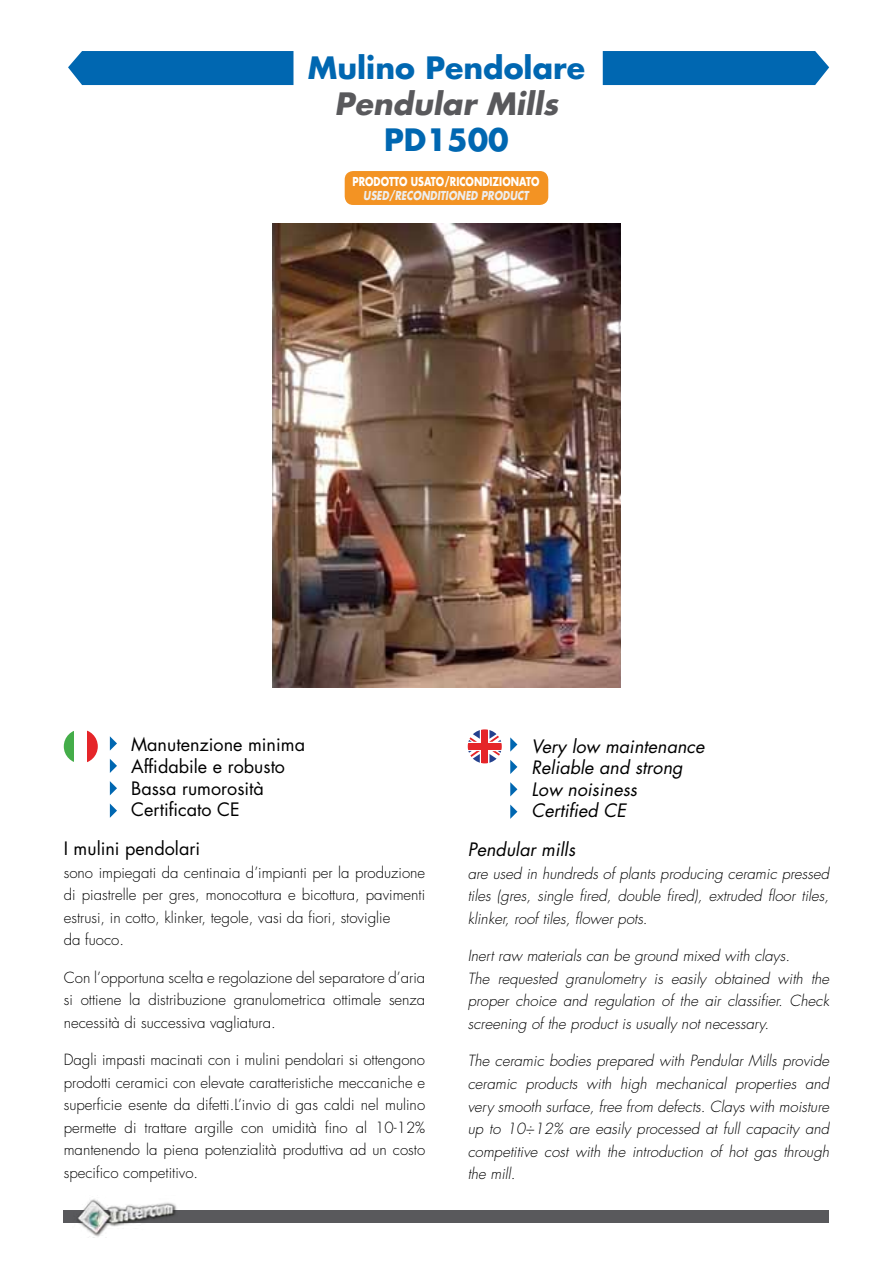
<style>
.page{position:relative;width:893px;height:1263px;background:#fff}
.page>*{position:absolute;margin:0;border:0;box-sizing:border-box;transform-origin:0 0}
.t1{font:700 30px "Futura";color:#0067b1}
.t2{font:italic 700 30px "Futura";color:#59595c}
.t3{font:18px/21.6px "Futura";color:#000}
.t4{font:italic 18px/21.6px "Futura";color:#000}
.t5{font:300 15px/22.5px "Futura";color:#000;text-align:justify}
.t6{font:italic 300 15px/22.5px "Futura";color:#000;text-align:justify}
.t7{font:700 12px "Futura";color:#fff;scale:.79 1}
.t8{font:italic 700 12px "Futura";color:#ededed;scale:.8 1}
</style>
<div class="page">
<div style="left:64px;top:1210px;width:765px;height:13px;background:#59595c"></div>
<img style="left:77px;top:1199px;width:100px;height:38px">
<img style="left:272px;top:223px;width:349px;height:465px">
<svg style="left:110px;top:736px;width:7px;height:14px"></svg>
<svg style="left:510px;top:737px;width:7px;height:15px"></svg>
<svg style="left:110px;top:759px;width:7px;height:14px"></svg>
<svg style="left:510px;top:760px;width:7px;height:14px"></svg>
<svg style="left:110px;top:781px;width:7px;height:14px"></svg>
<svg style="left:510px;top:782px;width:7px;height:14px"></svg>
<svg style="left:110px;top:803px;width:7px;height:15px"></svg>
<svg style="left:510px;top:804px;width:7px;height:15px"></svg>
<svg style="left:88px;top:731px;width:10px;height:31px"></svg>
<svg style="left:64px;top:731px;width:10px;height:31px"></svg>
<svg style="left:468px;top:729px;width:34px;height:34px"></svg>
<div style="left:468px;top:743px;width:34px;height:6px;background:#e52529"></div>
<div style="left:482px;top:729px;width:6px;height:34px;background:#e52529"></div>
<svg style="left:468px;top:730px;width:12px;height:12px"></svg>
<svg style="left:468px;top:751px;width:12px;height:12px"></svg>
<svg style="left:489px;top:730px;width:12px;height:12px"></svg>
<svg style="left:489px;top:751px;width:12px;height:12px"></svg>
<div style="left:603px;top:51px;width:226px;height:34px;background:#0067b1"></div>
<div style="left:68px;top:51px;width:225px;height:34px;background:#0067b1"></div>
<div style="left:345px;top:171px;width:203px;height:34px;background:#f39323;border-radius:9px"></div>
<h1 class="t1" style="left:308px;top:47px;width:279px">Mulino Pendolare</h1>
<h1 class="t2" style="left:335px;top:83px;width:225px">Pendular Mills</h1>
<h1 class="t1" style="left:384px;top:119px;width:126px">PD1500</h1>
<p class="t7" style="left:352px;top:173px;width:238px">PRODOTTO USATO/RICONDIZIONATO</p>
<p class="t8" style="left:363px;top:187px;width:208px">USED/RECONDITIONED PRODUCT</p>
<p class="t3" style="left:131px;top:734px;width:175px">Manutenzione minima<br>Affidabile e robusto<br>Bassa rumorosità<br>Certificato CE</p>
<p class="t4" style="left:532px;top:735px;width:174px">Very low maintenance<br>Reliable and strong<br>Low noisiness<br>Certified CE</p>
<p class="t3" style="left:64px;top:838px;width:138px">I mulini pendolari</p>
<p class="t5" style="left:64px;top:861px;width:363px;text-align:left">sono impiegati da centinaia d’impianti per la produzione di piastrelle per gres, monocottura e bicottura, pavimenti estrusi, in cotto, klinker, tegole, vasi da fiori, stoviglie<br>da fuoco.</p>
<p class="t5" style="left:64px;top:966px;width:363px">Con l’opportuna scelta e regolazione del separatore d’aria si ottiene la distribuzione granulometrica ottimale senza necessità di successiva vagliatura.</p>
<p class="t5" style="left:64px;top:1049px;width:363px">Dagli impasti macinati con i mulini pendolari si ottengono prodotti ceramici con elevate caratteristiche meccaniche e superficie esente da difetti.L’invio di gas caldi nel mulino permette di trattare argille con umidità fino al 10-12% mantenendo la piena potenzialità produttiva ad un costo specifico competitivo.</p>
<p class="t4" style="left:468px;top:839px;width:109px">Pendular mills</p>
<p class="t6" style="left:468px;top:862px;width:363px">are used in hundreds of plants producing ceramic pressed tiles (gres, single fired, double fired), extruded floor tiles, klinker, roof tiles, flower pots.</p>
<p class="t6" style="left:468px;top:945px;width:363px;text-align:left">Inert raw materials can be ground mixed with clays.<br>The requested granulometry is easily obtained with the proper choice and regulation of the air classifier. Check screening of the product is usually not necessary.</p>
<p class="t6" style="left:468px;top:1050px;width:363px">The ceramic bodies prepared with Pendular Mills provide ceramic products with high mechanical properties and very smooth surface, free from defects. Clays with moisture up to 10÷12% are easily processed at full capacity and competitive cost with the introduction of hot gas through the mill.</p>
</div>
